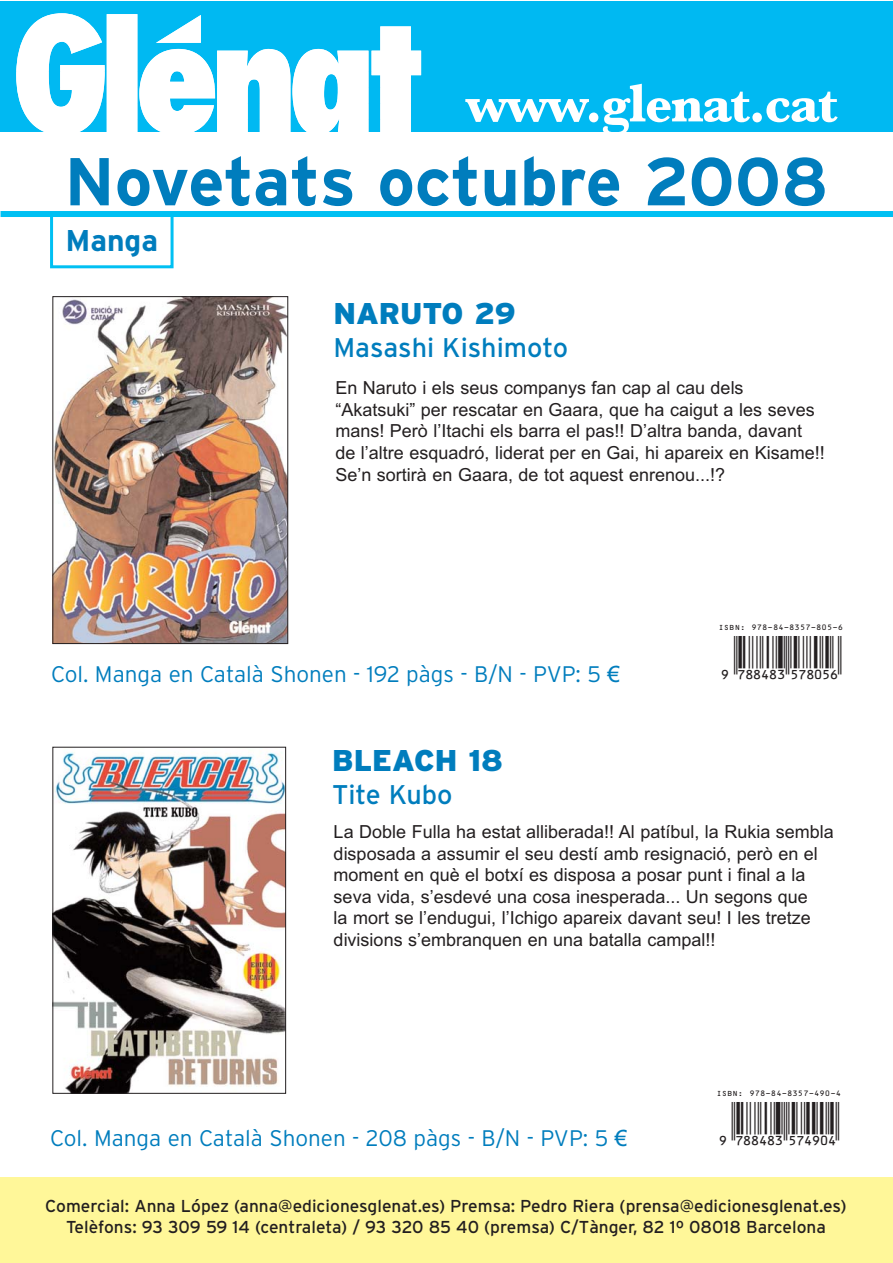
<style>
.page{position:relative;width:893px;height:1263px;background:#fff}
.page>*{position:absolute;margin:0;border:0;box-sizing:border-box;transform-origin:0 0}
.t1{font:700 67.5px "Interstate";letter-spacing:-.005em;color:#007dbd}
.t2{font:700 55.5px "URW Basker T Extr";letter-spacing:-.025em;color:#fff;scale:.96 1}
.t3{font:43.5px "Ean Lin P36";color:#231f20}
.t4{font:900 30px "Interstate";color:#007dbd}
.t5{font:700 30px "Interstate";color:#007dbd}
.t6{font:27px "Interstate";color:#007dbd}
.t7{font:300 22.5px "Interstate";color:#007dbd}
.t8{font:18px/21.6px "Arial";color:#231f20}
.t9{font:17.25px/20.7px "Interstate";color:#231f20;text-align:center}
.t10{font:7.5px "OCRB";color:#231f20}
.s1{font-family:"Arial";font-weight:400}
</style>
<div class="page">
<div style="left:0;top:1px;width:892px;height:131px;background:#00b9f2"></div>
<svg style="left:16px;top:13px;width:405px;height:119px"></svg>
<div style="left:0;top:1177px;width:892px;height:86px;background:#fff799"></div>
<div style="left:1px;top:211px;width:891px;height:6px;background:#00c0f3"></div>
<div style="left:50px;top:214px;width:124px;height:54px;border:3px solid #00c0f3"></div>
<img style="left:54px;top:298px;width:232px;height:344px">
<div style="left:52px;top:296px;width:236px;height:348px;border:1px solid #231f20"></div>
<img style="left:54px;top:752px;width:230px;height:340px">
<div style="left:52px;top:747px;width:234px;height:347px;border:1px solid #231f20"></div>
<h2 class="t2" style="left:466px;top:84px;width:389px">www.glenat.cat</h2>
<h1 class="t1" style="left:64px;top:156px;width:766px">Novetats octubre 2008</h1>
<h3 class="t5" style="left:65px;top:229px;width:94px">Manga</h3>
<h3 class="t4" style="left:333px;top:302px;width:184px">NARUTO 29</h3>
<h3 class="t6" style="left:333px;top:337px;width:236px">Masashi Kishimoto</h3>
<p class="t8" style="left:335px;top:379px;width:491px">En Naruto i els seus companys fan cap al cau dels “Akatsuki” per rescatar en Gaara, que ha caigut a les seves mans! Però l’Itachi els barra el pas!! D’altra banda, davant de l’altre esquadró, liderat per en Gai, hi apareix en Kisame!!<br>Se’n sortirà en Gaara, de tot aquest enrenou...!?</p>
<p class="t7" style="left:51px;top:665px;width:570px">Col. Manga en Català Shonen - 192 pàgs - B/N - PVP: 5 <span class="s1">€</span></p>
<h3 class="t4" style="left:332px;top:749px;width:172px">BLEACH 18</h3>
<h3 class="t6" style="left:332px;top:785px;width:122px">Tite Kubo</h3>
<p class="t10" style="left:718px;top:624px;width:126px">ISBN: 978-84-8357-805-6</p>
<h3 class="t3" style="left:709px;top:621px;width:134px">,!7II4I3-FHIAFG!</h3>
<p class="t8" style="left:334px;top:823px;width:502px">La Doble Fulla ha estat alliberada!! Al patíbul, la Rukia sembla disposada a assumir el seu destí amb resignació, però en el moment en què el botxí es disposa a posar punt i final a la seva vida, s’esdevé una cosa inesperada... Un segons que<br>la mort se l’endugui, l’Ichigo apareix davant seu! I les tretze divisions s’embranquen en una batalla campal!!</p>
<p class="t7" style="left:50px;top:1129px;width:579px">Col. Manga en Català Shonen - 208 pàgs - B/N - PVP: 5 <span class="s1">€</span></p>
<p class="t10" style="left:716px;top:1091px;width:126px">ISBN: 978-84-8357-490-4</p>
<h3 class="t3" style="left:707px;top:1088px;width:134px">,!7II4I3-FHEJAE!</h3>
<p class="t9" style="left:45px;top:1197px;width:803px">Comercial: Anna López (anna@edicionesglenat.es) Premsa: Pedro Riera (prensa@edicionesglenat.es)<br>Telèfons: 93 309 59 14 (centraleta) / 93 320 85 40 (premsa) C/Tànger, 82 1º 08018 Barcelona</p>
</div>
